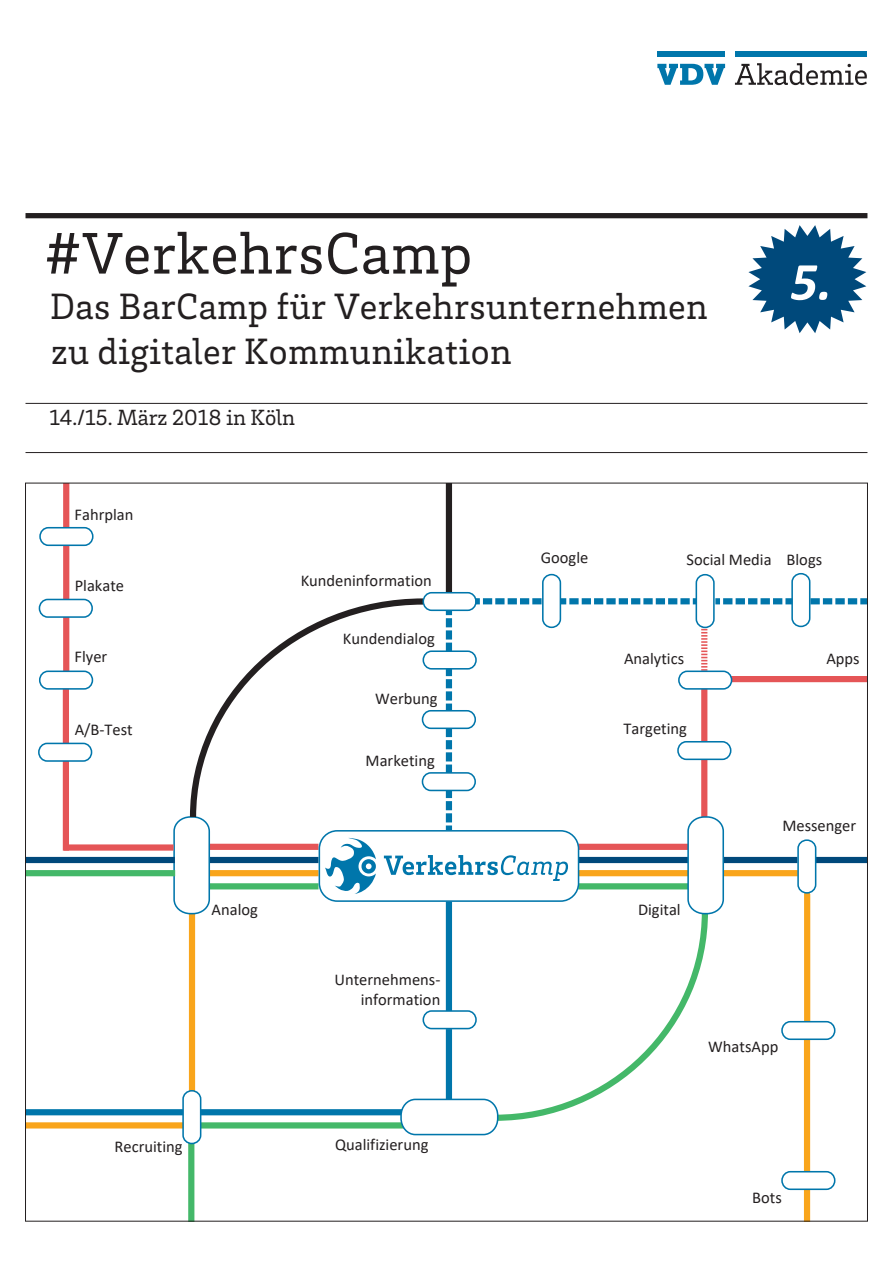
<style>
.page{position:relative;width:893px;height:1263px;background:#fff}
.page>*{position:absolute;margin:0;border:0;box-sizing:border-box;transform-origin:0 0}
.t1{font:60px "VDV Brix Slab";letter-spacing:.01em;color:#231f20}
.t2{font:italic 700 54px "Calibri";color:#fff}
.t3{font:37.5px/45px "VDV Brix Slab";letter-spacing:.01em;color:#231f20}
.t4{font:22.5px "VDV Brix Slab";color:#231f20}
.t5{font:16.5px/19.8px "Calibri";color:#231f20;text-align:right}
</style>
<div class="page">
<svg style="left:735px;top:63px;width:132px;height:22px"></svg>
<div style="left:735px;top:51px;width:132px;height:5px;background:#0076ab"></div>
<svg style="left:657px;top:64px;width:68px;height:21px"></svg>
<div style="left:657px;top:51px;width:68px;height:5px;background:#0076ab"></div>
<div style="left:189px;top:910px;width:6px;height:184px;background:#f9a51b"></div>
<div style="left:188px;top:1141px;width:6px;height:80px;background:#44b869"></div>
<div style="left:198px;top:1122px;width:206px;height:6px;background:#44b869"></div>
<div style="left:723px;top:870px;width:75px;height:6px;background:#f9a51b"></div>
<svg style="left:499px;top:915px;width:209px;height:206px"></svg>
<div style="left:209px;top:844px;width:109px;height:6px;background:#e55557"></div>
<div style="left:209px;top:857px;width:109px;height:6px;background:#00497b"></div>
<div style="left:209px;top:870px;width:109px;height:6px;background:#f9a51b"></div>
<div style="left:209px;top:883px;width:109px;height:6px;background:#44b869"></div>
<div style="left:578px;top:844px;width:110px;height:6px;background:#e55557"></div>
<div style="left:578px;top:857px;width:110px;height:6px;background:#00497b"></div>
<div style="left:578px;top:870px;width:110px;height:6px;background:#f9a51b"></div>
<div style="left:578px;top:883px;width:110px;height:6px;background:#44b869"></div>
<svg style="left:173px;top:816px;width:38px;height:99px"></svg>
<div style="left:446px;top:901px;width:6px;height:110px;background:#0076ab"></div>
<div style="left:422px;top:1010px;width:55px;height:19px;border:2px solid #0076ab;border-radius:9px"></div>
<div style="left:446px;top:1029px;width:6px;height:70px;background:#0076ab"></div>
<div style="left:723px;top:857px;width:74px;height:6px;background:#00497b"></div>
<div style="left:701px;top:689px;width:6px;height:127px;background:#e55557"></div>
<svg style="left:446px;top:611px;width:6px;height:219px"></svg>
<svg style="left:687px;top:815px;width:38px;height:100px"></svg>
<div style="left:815px;top:857px;width:52px;height:6px;background:#00497b"></div>
<div style="left:804px;top:894px;width:6px;height:128px;background:#f9a51b"></div>
<div style="left:797px;top:839px;width:19px;height:55px;border:2px solid #0076ab;border-radius:9px"></div>
<div style="left:804px;top:1039px;width:6px;height:182px;background:#f9a51b"></div>
<div style="left:781px;top:1021px;width:54px;height:19px;border:2px solid #0076ab;border-radius:9px"></div>
<div style="left:199px;top:1109px;width:207px;height:6px;background:#0076ab"></div>
<svg style="left:399px;top:1098px;width:100px;height:38px"></svg>
<div style="left:26px;top:1122px;width:158px;height:6px;background:#f9a51b"></div>
<div style="left:64px;top:844px;width:110px;height:7px;background:#e55557"></div>
<div style="left:63px;top:688px;width:6px;height:163px;background:#e55557"></div>
<div style="left:26px;top:857px;width:149px;height:6px;background:#00497b"></div>
<div style="left:26px;top:870px;width:149px;height:6px;background:#44b869"></div>
<div style="left:26px;top:1109px;width:158px;height:6px;background:#0076ab"></div>
<div style="left:183px;top:1091px;width:18px;height:52px;background:#fff;border-radius:9px"></div>
<div style="left:182px;top:1090px;width:19px;height:54px;border:2px solid #0076ab;border-radius:9px"></div>
<svg style="left:187px;top:598px;width:241px;height:225px"></svg>
<div style="left:446px;top:483px;width:6px;height:111px;background:#231f20"></div>
<div style="left:423px;top:593px;width:53px;height:17px;background:#fff;border-radius:9px"></div>
<div style="left:422px;top:592px;width:55px;height:19px;border:2px solid #0076ab;border-radius:9px"></div>
<div style="left:63px;top:483px;width:6px;height:192px;background:#e55557"></div>
<div style="left:40px;top:671px;width:52px;height:18px;background:#fff;border-radius:9px"></div>
<div style="left:39px;top:670px;width:54px;height:20px;border:2px solid #0076ab;border-radius:9px"></div>
<svg style="left:475px;top:598px;width:220px;height:6px"></svg>
<div style="left:731px;top:676px;width:136px;height:6px;background:#e55557"></div>
<svg style="left:701px;top:628px;width:6px;height:42px"></svg>
<div style="left:678px;top:670px;width:54px;height:20px;border:2px solid #0076ab;border-radius:9px"></div>
<div style="left:695px;top:574px;width:20px;height:54px;border:2px solid #0076ab;border-radius:9px"></div>
<svg style="left:715px;top:598px;width:151px;height:6px"></svg>
<div style="left:319px;top:830px;width:260px;height:72px;border:2px solid #0076ab;border-radius:18px"></div>
<svg style="left:325px;top:838px;width:51px;height:56px"></svg>
<div style="left:39px;top:599px;width:53px;height:18px;background:#fff;border-radius:9px"></div>
<div style="left:39px;top:599px;width:54px;height:19px;border:2px solid #0076ab;border-radius:9px"></div>
<div style="left:423px;top:651px;width:53px;height:18px;background:#fff;border-radius:9px"></div>
<div style="left:422px;top:650px;width:55px;height:20px;border:2px solid #0076ab;border-radius:9px"></div>
<div style="left:422px;top:711px;width:53px;height:17px;background:#fff;border-radius:9px"></div>
<div style="left:422px;top:710px;width:54px;height:19px;border:2px solid #0076ab;border-radius:9px"></div>
<div style="left:422px;top:773px;width:53px;height:17px;background:#fff;border-radius:9px"></div>
<div style="left:422px;top:772px;width:54px;height:19px;border:2px solid #0076ab;border-radius:9px"></div>
<div style="left:39px;top:743px;width:53px;height:18px;background:#fff;border-radius:9px"></div>
<div style="left:38px;top:743px;width:54px;height:19px;border:2px solid #0076ab;border-radius:9px"></div>
<div style="left:40px;top:528px;width:53px;height:17px;background:#fff;border-radius:9px"></div>
<div style="left:39px;top:527px;width:55px;height:19px;border:2px solid #0076ab;border-radius:9px"></div>
<div style="left:792px;top:574px;width:18px;height:52px;background:#fff;border-radius:9px"></div>
<div style="left:791px;top:573px;width:19px;height:54px;border:2px solid #0076ab;border-radius:9px"></div>
<div style="left:678px;top:742px;width:53px;height:17px;background:#fff;border-radius:9px"></div>
<div style="left:677px;top:741px;width:54px;height:19px;border:2px solid #0076ab;border-radius:9px"></div>
<div style="left:543px;top:575px;width:17px;height:52px;background:#fff;border-radius:9px"></div>
<div style="left:542px;top:574px;width:19px;height:54px;border:2px solid #0076ab;border-radius:9px"></div>
<div style="left:26px;top:213px;width:841px;height:5px;background:#231f20"></div>
<hr style="left:26px;top:403px;width:841px;height:1px;background:#231f20">
<hr style="left:26px;top:452px;width:841px;height:1px;background:#231f20">
<svg style="left:748px;top:225px;width:118px;height:108px"></svg>
<svg style="left:384px;top:855px;width:184px;height:26px"></svg>
<div style="left:782px;top:1172px;width:53px;height:17px;background:#fff;border-radius:9px"></div>
<div style="left:781px;top:1171px;width:54px;height:19px;border:2px solid #0076ab;border-radius:9px"></div>
<h1 class="t1" style="left:44px;top:215px;width:430px">#VerkehrsCamp</h1>
<h3 class="t3" style="left:50px;top:282px;width:659px">Das BarCamp für Verkehrsunternehmen zu digitaler Kommunikation</h3>
<h3 class="t4" style="left:49px;top:403px;width:247px">14./15. März 2018 in Köln</h3>
<p class="t5" style="left:75px;top:505px;width:60px">Fahrplan</p>
<h2 class="t2" style="left:790px;top:243px;width:43px">5.</h2>
<p class="t5" style="left:541px;top:547px;width:49px">Google</p>
<p class="t5" style="left:686px;top:549px;width:137px">Social Media Blogs</p>
<p class="t5" style="left:75px;top:575px;width:51px">Plakate</p>
<p class="t5" style="left:301px;top:570px;width:133px">Kundeninformation</p>
<p class="t5" style="left:343px;top:628px;width:94px">Kundendialog</p>
<p class="t5" style="left:75px;top:646px;width:34px">Flyer</p>
<p class="t5" style="left:624px;top:648px;width:62px">Analytics</p>
<p class="t5" style="left:826px;top:648px;width:35px">Apps</p>
<p class="t5" style="left:375px;top:688px;width:64px">Werbung</p>
<p class="t5" style="left:75px;top:720px;width:60px">A/B-Test</p>
<p class="t5" style="left:624px;top:719px;width:65px">Targeting</p>
<p class="t5" style="left:366px;top:750px;width:71px">Marketing</p>
<p class="t5" style="left:782px;top:815px;width:75px">Messenger</p>
<p class="t5" style="left:212px;top:899px;width:48px">Analog</p>
<p class="t5" style="left:638px;top:899px;width:44px">Digital</p>
<p class="t5" style="left:334px;top:969px;width:107px">Unternehmens&shy;information</p>
<p class="t5" style="left:708px;top:1036px;width:72px">WhatsApp</p>
<p class="t5" style="left:115px;top:1136px;width:70px">Recruiting</p>
<p class="t5" style="left:335px;top:1134px;width:95px">Qualifizierung</p>
<p class="t5" style="left:752px;top:1187px;width:31px">Bots</p>
</div>
